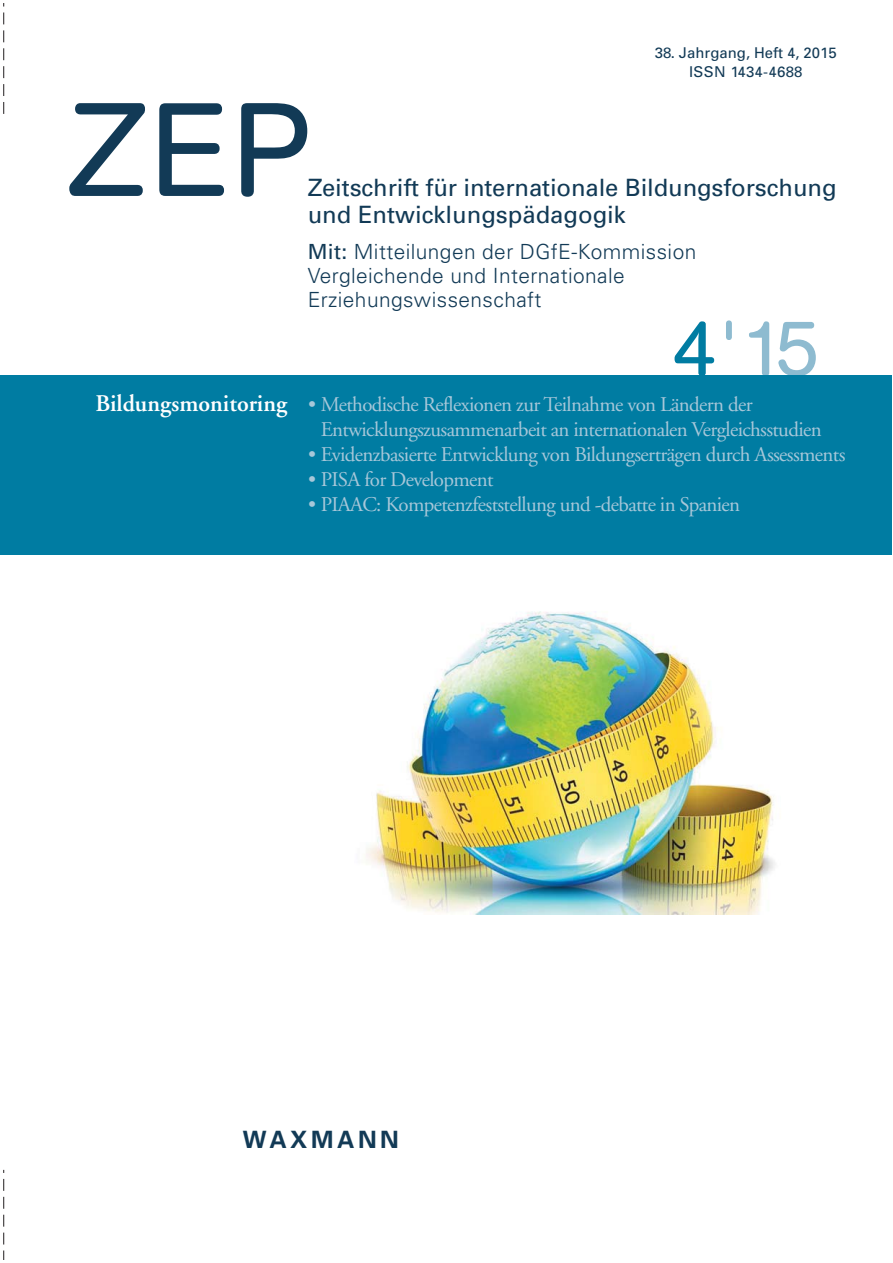
<style>
.page{position:relative;width:893px;height:1263px;background:#fff}
.page>*{position:absolute;margin:0;border:0;box-sizing:border-box;transform-origin:0 0}
.t1{font:131.25px "AG Book Rounded";color:#123a56}
.t2{font:77.55px "AG Book Rounded";color:#8ebbd0}
.t3{font:23.85px/26.8px "Univers";letter-spacing:-.005em;color:#123a56}
.t4{font:600 23.85px "Adobe Garamond";color:#fff}
.t5{font:700 23.85px "Univers";letter-spacing:.15em;color:#123a56}
.t6{font:20.85px/25px "Adobe Garamond";letter-spacing:-.03em;color:#a7c7d9}
.t7{font:300 20.85px/23.9px "Univers";letter-spacing:.02em;color:#123a56}
.t8{font:14.85px/19.4px "Univers";color:#123a56;text-align:center}
.s1{font-weight:400}
.s2{color:#007ca2}
</style>
<div class="page">
<img style="left:366px;top:611px;width:409px;height:304px">
<div style="left:0;top:376px;width:892px;height:179px;background:#007ca2"></div>
<svg style="left:3px;top:4px;width:1px;height:110px"></svg>
<svg style="left:3px;top:1170px;width:1px;height:89px"></svg>
<p class="t8" style="left:655px;top:44px;width:184px">38. Jahrgang, Heft 4, 2015<br>ISSN 1434-4688</p>
<h1 class="t1" style="left:67px;top:102px;width:245px">ZEP</h1>
<p class="t3" style="left:308px;top:176px;width:530px">Zeitschrift für internationale Bildungsforschung und Entwicklungspädagogik</p>
<p class="t7" style="left:308px;top:242px;width:390px"><span class="s1">Mit:</span> Mitteilungen der DGfE-Kommission<br>Vergleichende und Internationale<br>Erziehungswissenschaft</p>
<p class="t4" style="left:96px;top:394px;width:193px">Bildungsmonitoring</p>
<h2 class="t2" style="left:673px;top:320px;width:146px"><span class="s2">4</span>'15</h2>
<p class="t6" style="left:321px;top:394px;width:502px;text-indent:-13px">• Methodische Reflexionen zur Teilnahme von Ländern der<br>Entwicklungszusammenarbeit an internationalen Vergleichsstudien</p>
<p class="t6" style="left:308px;top:444px;width:539px">• Evidenzbasierte Entwicklung von Bildungserträgen durch Assessments</p>
<p class="t6" style="left:308px;top:469px;width:187px">• PISA for Development</p>
<p class="t6" style="left:308px;top:494px;width:433px">• PIAAC: Kompetenzfeststellung und -debatte in Spanien</p>
<p class="t5" style="left:243px;top:1131px;width:157px">WAXMANN</p>
</div>
